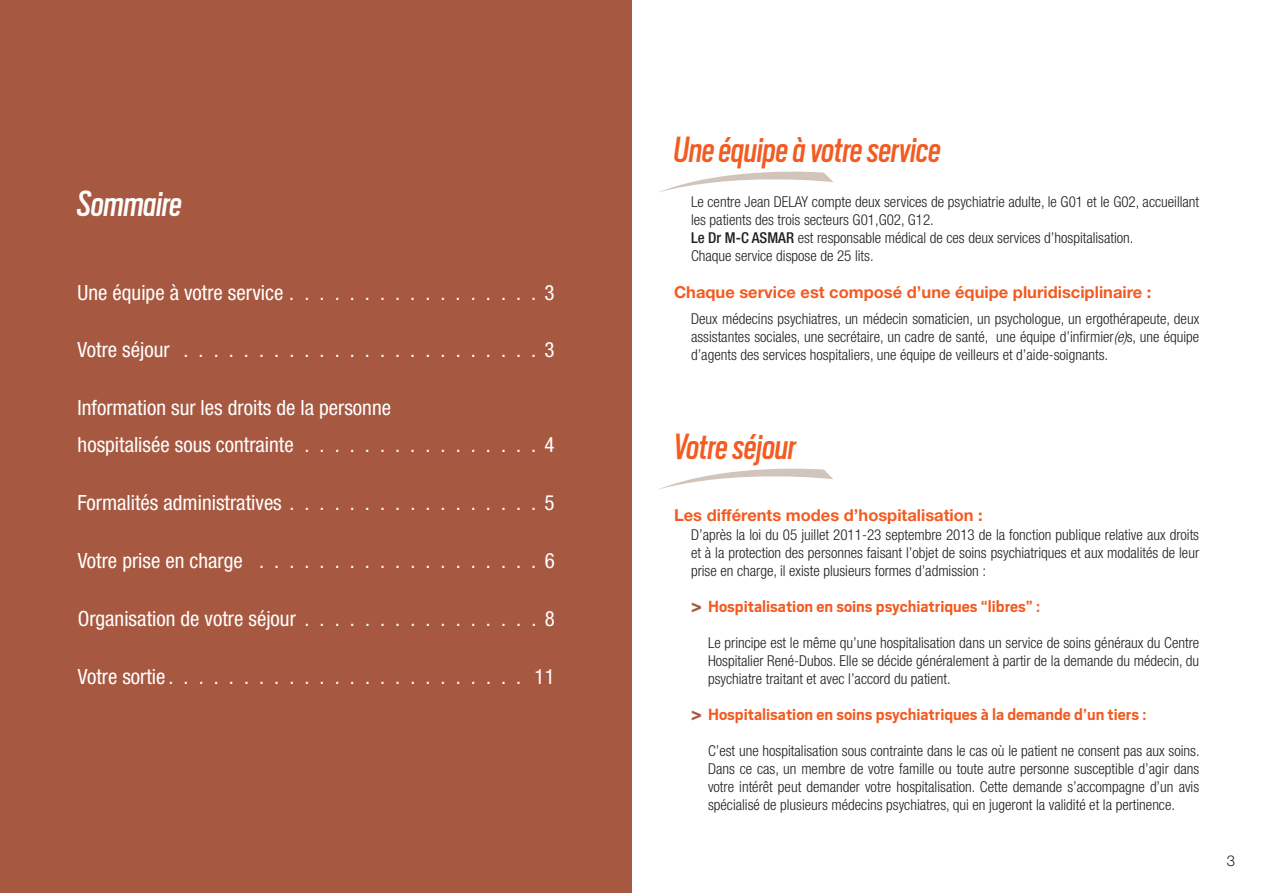
<style>
.page{position:relative;width:1263px;height:893px;background:#fff}
.page>*{position:absolute;margin:0;border:0;box-sizing:border-box;transform-origin:0 0}
.t1{font:italic 40.5px "Scout Cond";color:#f25b21}
.t2{font:italic 40.5px "Scout Cond";color:#fff}
.t3{font:condensed 21px/36.8px "Helvetica Neue LT Std";color:#fff}
.t4{font:700 18px "Scout";color:#f25b21}
.t5{font:700 16.5px "Helvetica Neue LT Std";color:#f25b21}
.t6{font:300 condensed 15px/18px "Helvetica Neue LT Std";color:#231f20;text-align:justify}
.t7{font:300 15px "Helvetica Neue LT Std";color:#231f20}
.s1{font-weight:500}
.s2{font-style:italic}
.s3{font-family:"Helvetica Neue LT Std";font-weight:900;font-stretch:condensed;color:#a75840}
</style>
<div class="page">
<div style="left:0;top:0;width:631px;height:893px;background:#a75840"></div>
<svg style="left:658px;top:171px;width:175px;height:22px"></svg>
<svg style="left:658px;top:468px;width:175px;height:22px"></svg>
<h1 class="t2" style="left:78px;top:177px;width:106px">Sommaire</h1>
<h2 class="t3" style="left:78px;top:274px;width:207px">Une équipe à votre service</h2>
<h2 class="t3" style="left:545px;top:274px;width:12px">3</h2>
<h2 class="t3" style="left:78px;top:332px;width:478px">Votre séjour . . . . . . . . . . . . . . . . . . . . . . . . 3</h2>
<h2 class="t3" style="left:78px;top:389px;width:479px">Information sur les droits de la personne<br>hospitalisée sous contrainte . . . . . . . . . . . . . . . . 4</h2>
<h2 class="t3" style="left:78px;top:484px;width:206px">Formalités administratives</h2>
<h2 class="t3" style="left:545px;top:484px;width:12px">5</h2>
<h2 class="t3" style="left:78px;top:542px;width:167px">Votre prise en charge</h2>
<h2 class="t3" style="left:545px;top:542px;width:12px">6</h2>
<h2 class="t3" style="left:78px;top:600px;width:220px">Organisation de votre séjour</h2>
<h2 class="t3" style="left:545px;top:600px;width:12px">8</h2>
<h2 class="t3" style="left:78px;top:658px;width:89px">Votre sortie</h2>
<h2 class="t3" style="left:535px;top:658px;width:22px">11</h2>
<h1 class="t1" style="left:674px;top:123px;width:269px">Une équipe à votre service</h1>
<p class="t6" style="left:691px;top:193px;width:510px;text-align:left">Le centre Jean DELAY compte deux services de psychiatrie adulte, le G01 et le G02, accueillant les patients des trois secteurs G01,G02, G12.<br><span class="s1">Le Dr M-C ASMAR</span> est responsable médical de ces deux services d’hospitalisation.<br>Chaque service dispose de 25 lits.</p>
<p class="t5" style="left:674px;top:282px;width:479px">Chaque service est composé d’une équipe pluridisciplinaire :</p>
<p class="t6" style="left:691px;top:310px;width:510px">Deux médecins psychiatres, un médecin somaticien, un psychologue, un ergothérapeute, deux assistantes sociales, une secrétaire, un cadre de santé, une équipe d’infirmier<span class="s2">(e)</span>s, une équipe d’agents des services hospitaliers, une équipe de veilleurs et d’aide-soignants.</p>
<h1 class="t1" style="left:674px;top:420px;width:124px">Votre séjour</h1>
<p class="t5" style="left:674px;top:505px;width:310px">Les différents modes d’hospitalisation :</p>
<p class="t6" style="left:691px;top:526px;width:510px">D’après la loi du 05 juillet 2011-23 septembre 2013 de la fonction publique relative aux droits et à la protection des personnes faisant l’objet de soins psychiatriques et aux modalités de leur prise en charge, il existe plusieurs formes d’admission :</p>
<p class="t4" style="left:691px;top:595px;width:351px"><span class="s3">&gt;</span> Hospitalisation en soins psychiatriques “libres” :</p>
<p class="t6" style="left:708px;top:634px;width:493px">Le principe est le même qu’une hospitalisation dans un service de soins généraux du Centre Hospitalier René-Dubos. Elle se décide généralement à partir de la demande du médecin, du psychiatre traitant et avec l’accord du patient.</p>
<p class="t4" style="left:691px;top:703px;width:457px"><span class="s3">&gt;</span> Hospitalisation en soins psychiatriques à la demande d’un tiers :</p>
<p class="t6" style="left:708px;top:742px;width:493px">C’est une hospitalisation sous contrainte dans le cas où le patient ne consent pas aux soins.<br>Dans ce cas, un membre de votre famille ou toute autre personne susceptible d’agir dans votre intérêt peut demander votre hospitalisation. Cette demande s’accompagne d’un avis spécialisé de plusieurs médecins psychiatres, qui en jugeront la validité et la pertinence.</p>
<p class="t7" style="left:1227px;top:852px;width:10px">3</p>
</div>
